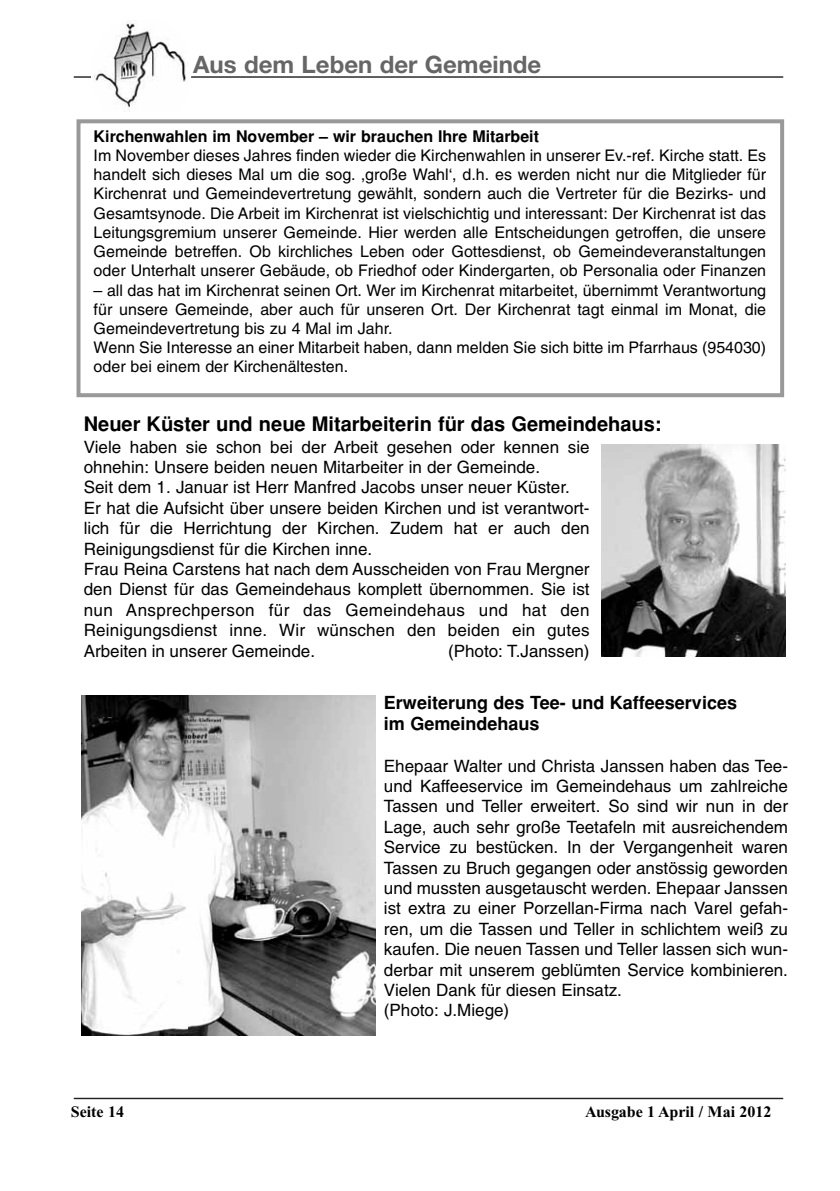
<style>
.page{position:relative;width:840px;height:1191px;background:#fff}
.page>*{position:absolute;margin:0;border:0;box-sizing:border-box;transform-origin:0 0}
.t1{font:700 24px "Helvetica Neue";color:#666}
.t2{font:700 20px "Helvetica";color:#000}
.t3{font:700 18px/21.6px "Helvetica";color:#000}
.t4{font:17px/20.4px "Helvetica";color:#000}
.t5{font:16px/19.2px "Helvetica";color:#000;text-align:justify}
.t6{font:700 16px "Helvetica";color:#000}
.t7{font:700 16px "Times New Roman";color:#000}
</style>
<div class="page">
<hr style="left:74px;top:1097px;width:708px;height:2px;background:#231f20">
<hr style="left:74px;top:76px;width:708px;height:2px;background:#231f20">
<div style="left:91px;top:17px;width:100px;height:111px;background:#fff;border-radius:50%"></div>
<img style="left:92px;top:22px;width:94px;height:90px">
<div style="left:76px;top:119px;width:707px;height:278px;border:4px solid #999"></div>
<img style="left:601px;top:445px;width:184px;height:211px">
<img style="left:81px;top:695px;width:295px;height:340px">
<h1 class="t1" style="left:193px;top:56px;width:349px">Aus dem Leben der Gemeinde</h1>
<p class="t6" style="left:94px;top:130px;width:446px">Kirchenwahlen im November – wir brauchen Ihre Mitarbeit</p>
<p class="t5" style="left:94px;top:147px;width:673px">Im November dieses Jahres finden wieder die Kirchenwahlen in unserer Ev.-ref. Kirche statt. Es handelt sich dieses Mal um die sog. ‚große Wahl‘, d.h. es werden nicht nur die Mitglieder für Kirchenrat und Gemeindevertretung gewählt, sondern auch die Vertreter für die Bezirks- und Gesamtsynode. Die Arbeit im Kirchenrat ist vielschichtig und interessant: Der Kirchenrat ist das Leitungsgremium unserer Gemeinde. Hier werden alle Entscheidungen getroffen, die unsere Gemeinde betreffen. Ob kirchliches Leben oder Gottesdienst, ob Gemeindeveranstaltungen oder Unterhalt unserer Gebäude, ob Friedhof oder Kindergarten, ob Personalia oder Finanzen</p>
<p class="t5" style="left:94px;top:282px;width:673px;text-align:left">– all das hat im Kirchenrat seinen Ort. Wer im Kirchenrat mitarbeitet, übernimmt Verantwortung für unsere Gemeinde, aber auch für unseren Ort. Der Kirchenrat tagt einmal im Monat, die Gemeindevertretung bis zu 4 Mal im Jahr.<br>Wenn Sie Interesse an einer Mitarbeit haben, dann melden Sie sich bitte im Pfarrhaus (954030) oder bei einem der Kirchenältesten.</p>
<p class="t2" style="left:84px;top:416px;width:579px">Neuer Küster und neue Mitarbeiterin für das Gemeindehaus:</p>
<p class="t4" style="left:84px;top:438px;width:507px">Viele haben sie schon bei der Arbeit gesehen oder kennen sie ohnehin: Unsere beiden neuen Mitarbeiter in der Gemeinde.<br>Seit dem 1. Januar ist Herr Manfred Jacobs unser neuer Küster.<br>Er hat die Aufsicht über unsere beiden Kirchen und ist verantwort&shy;lich für die Herrichtung der Kirchen. Zudem hat er auch den Reinigungsdienst für die Kirchen inne.<br>Frau Reina Carstens hat nach dem Ausscheiden von Frau Mergner den Dienst für das Gemeindehaus komplett übernommen. Sie ist nun Ansprechperson für das Gemeindehaus und hat den Reinigungsdienst inne. Wir wünschen den beiden ein gutes Arbeiten in unserer Gemeinde.</p>
<p class="t4" style="left:448px;top:642px;width:143px">(Photo: T.Janssen)</p>
<p class="t3" style="left:384px;top:693px;width:354px">Erweiterung des Tee- und Kaffeeservices im Gemeindehaus</p>
<p class="t4" style="left:384px;top:757px;width:405px">Ehepaar Walter und Christa Janssen haben das Tee&shy;und Kaffeeservice im Gemeindehaus um zahlreiche Tassen und Teller erweitert. So sind wir nun in der Lage, auch sehr große Teetafeln mit ausreichendem Service zu bestücken. In der Vergangenheit waren Tassen zu Bruch gegangen oder anstössig geworden und mussten ausgetauscht werden. Ehepaar Janssen ist extra zu einer Porzellan-Firma nach Varel gefah&shy;ren, um die Tassen und Teller in schlichtem weiß zu kaufen. Die neuen Tassen und Teller lassen sich wun&shy;derbar mit unserem geblümten Service kombinieren.<br>Vielen Dank für diesen Einsatz.<br>(Photo: J.Miege)</p>
<p class="t7" style="left:71px;top:1106px;width:55px">Seite 14</p>
<p class="t7" style="left:585px;top:1106px;width:188px">Ausgabe 1 April / Mai 2012</p>
</div>
